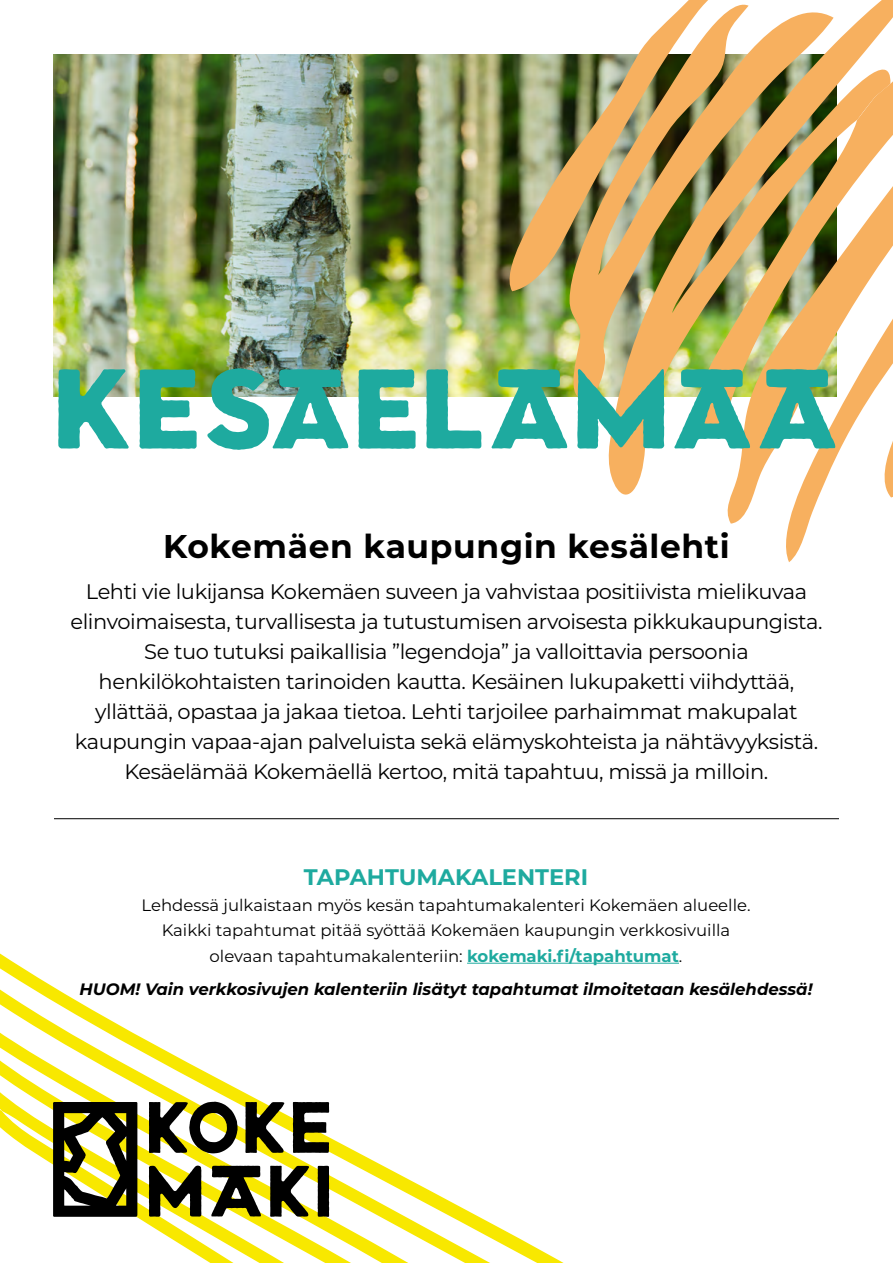
<style>
.page{position:relative;width:893px;height:1263px;background:#fff}
.page>*{position:absolute;margin:0;border:0;box-sizing:border-box;transform-origin:0 0}
.Otsikko{font:900 107.55px "Sonder Sans";letter-spacing:.02em;color:#1eaa9f}
.Otsikko-2{font:700 32.85px "Montserrat";letter-spacing:.02em;color:#000}
.t1{font:700 22.5px "Montserrat";color:#1eaa9f}
.t2{font:21px/30px "Montserrat";letter-spacing:-.02em;color:#000;text-align:center}
.t3{font:16.5px/25.5px "Montserrat";color:#000;text-align:center}
.t4{font:italic 700 16.5px "Montserrat";color:#000}
.s1{font-weight:700;color:#1eaa9f}
</style>
<div class="page">
<svg style="left:430px;top:819px;width:93px;height:444px"></svg>
<svg style="left:54px;top:819px;width:376px;height:444px"></svg>
<svg style="left:0;top:908px;width:331px;height:355px"></svg>
<img style="left:53px;top:54px;width:511px;height:342px">
<svg style="left:608px;top:400px;width:47px;height:95px;fill:#f7b05f"></svg>
<svg style="left:727px;top:0;width:166px;height:524px"></svg>
<img style="left:564px;top:0;width:270px;height:400px">
<img style="left:689px;top:32px;width:204px;height:435px">
<svg style="left:776px;top:131px;width:117px;height:431px"></svg>
<svg style="left:500px;top:0;width:261px;height:291px"></svg>
<hr style="left:467px;top:963px;width:212px;height:1px;background:#1eaa9f">
<hr style="left:54px;top:818px;width:785px;height:1px;background:#000">
<svg style="left:149px;top:1102px;width:89px;height:51px"></svg>
<svg style="left:245px;top:1102px;width:39px;height:51px;background:#5d5a2d"></svg>
<svg style="left:293px;top:1102px;width:36px;height:51px;background:#46442a"></svg>
<svg style="left:149px;top:1165px;width:52px;height:52px;background:#64612a"></svg>
<svg style="left:270px;top:1166px;width:39px;height:51px"></svg>
<svg style="left:318px;top:1166px;width:11px;height:51px"></svg>
<svg style="left:211px;top:1165px;width:50px;height:51px"></svg>
<svg style="left:53px;top:1102px;width:84px;height:115px;background:#535027"></svg>
<p class="Otsikko" style="left:54px;top:354px;width:786px">KESÄELÄMÄÄ</p>
<p class="Otsikko-2" style="left:163px;top:522px;width:568px">Kokemäen kaupungin kesälehti</p>
<p class="t2" style="left:70px;top:575px;width:754px">Lehti vie lukijansa Kokemäen suveen ja vahvistaa positiivista mielikuvaa elinvoimaisesta, turvallisesta ja tutustumisen arvoisesta pikkukaupungista.<br>Se tuo tutuksi paikallisia ”legendoja” ja valloittavia persoonia henkilökohtaisten tarinoiden kautta. Kesäinen lukupaketti viihdyttää, yllättää, opastaa ja jakaa tietoa. Lehti tarjoilee parhaimmat makupalat kaupungin vapaa-ajan palveluista sekä elämyskohteista ja nähtävyyksistä.<br>Kesäelämää Kokemäellä kertoo, mitä tapahtuu, missä ja milloin.</p>
<p class="t1" style="left:304px;top:861px;width:286px">TAPAHTUMAKALENTERI</p>
<p class="t3" style="left:141px;top:891px;width:611px">Lehdessä julkaistaan myös kesän tapahtumakalenteri Kokemäen alueelle.<br>Kaikki tapahtumat pitää syöttää Kokemäen kaupungin verkkosivuilla olevaan tapahtumakalenteriin: <span class="s1">kokemaki.fi/tapahtumat</span>.</p>
<p class="t4" style="left:80px;top:977px;width:734px">HUOM! Vain verkkosivujen kalenteriin lisätyt tapahtumat ilmoitetaan kesälehdessä!</p>
</div>
